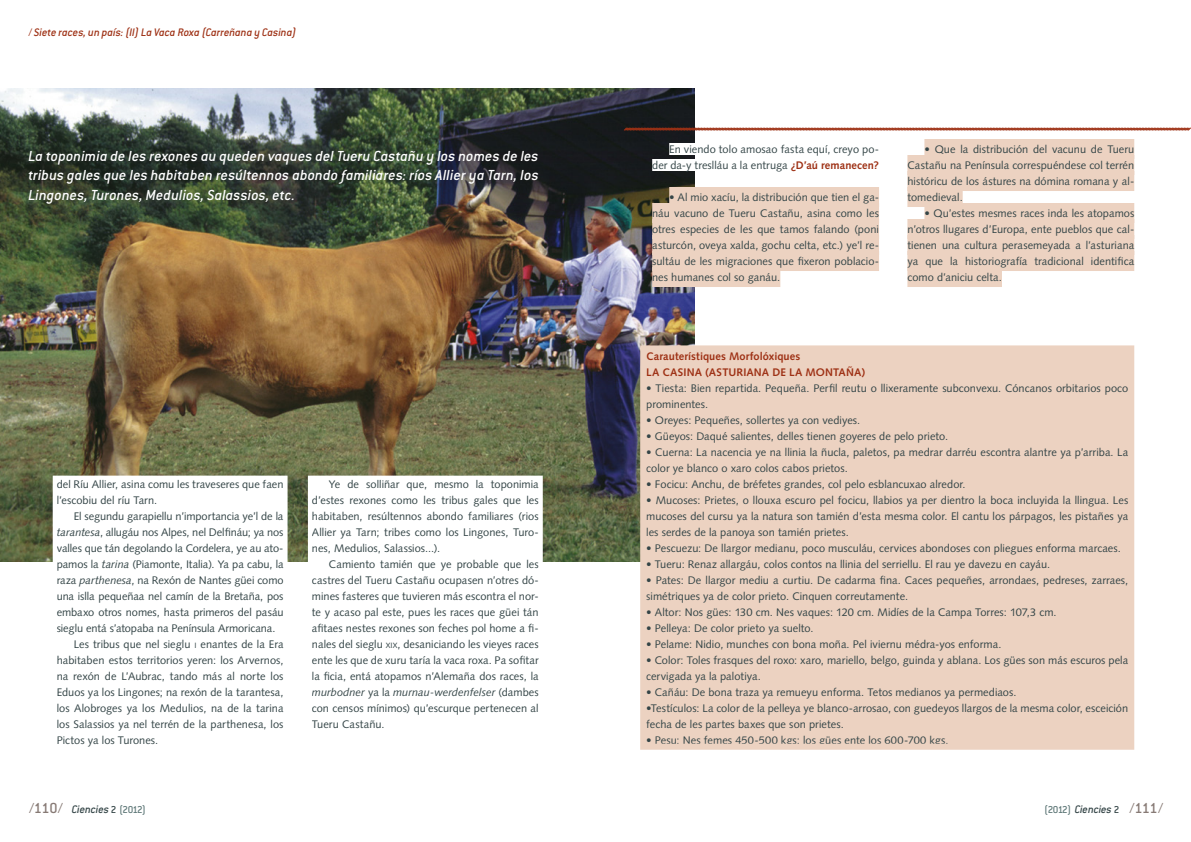
<style>
.page{position:relative;width:1191px;height:842px;background:#fff}
.page>*{position:absolute;margin:0;border:0;box-sizing:border-box;transform-origin:0 0}
.t1{font:italic 500 16px/19.2px "Conduit ITC Std";letter-spacing:.005em;color:#fff;text-align:justify}
.t2{font:italic 500 12px "Conduit ITC Std";letter-spacing:-.005em;color:#9e3115}
.t3{font:italic 500 12px "Conduit ITC Std";letter-spacing:-.01em;color:#344547}
.t4{font:11px/16px "Syntax LT Std";letter-spacing:.005em;color:#344547}
.t5{font:700 11px/16px "Syntax LT Std";letter-spacing:.01em;color:#9e3115}
.s1{font-style:normal}
.s2{font-weight:700;color:#9e3115}
.s3{font-style:italic}
.s4{font-size:7.7px}
.s5{font-style:normal;font-size:16px;color:#877a75}
.s6{font-style:normal;font-size:11px}
.s7{font-style:normal;font-size:11px;color:#607979}
</style>
<div class="page">
<img style="left:0;top:88px;width:695px;height:473px">
<svg style="left:51px;top:474px;width:238px;height:88px"></svg>
<svg style="left:306px;top:474px;width:239px;height:88px"></svg>
<div style="left:637px;top:342px;width:498px;height:408px;background:#ecd2c1"></div>
<div style="left:669px;top:143px;width:210px;height:12px;background:#fff"></div>
<div style="left:652px;top:159px;width:227px;height:12px;background:#fff"></div>
<div style="left:669px;top:187px;width:210px;height:20px;background:#ecd2c1"></div>
<div style="left:652px;top:203px;width:227px;height:20px;background:#ecd2c1"></div>
<div style="left:652px;top:219px;width:227px;height:20px;background:#ecd2c1"></div>
<div style="left:652px;top:235px;width:227px;height:20px;background:#ecd2c1"></div>
<div style="left:652px;top:251px;width:227px;height:20px;background:#ecd2c1"></div>
<div style="left:652px;top:267px;width:128px;height:20px;background:#ecd2c1"></div>
<div style="left:924px;top:139px;width:210px;height:20px;background:#ecd2c1"></div>
<div style="left:907px;top:155px;width:227px;height:20px;background:#ecd2c1"></div>
<div style="left:907px;top:171px;width:227px;height:20px;background:#ecd2c1"></div>
<div style="left:907px;top:187px;width:55px;height:20px;background:#ecd2c1"></div>
<div style="left:924px;top:203px;width:210px;height:20px;background:#ecd2c1"></div>
<div style="left:907px;top:219px;width:227px;height:20px;background:#ecd2c1"></div>
<div style="left:907px;top:235px;width:227px;height:20px;background:#ecd2c1"></div>
<div style="left:907px;top:251px;width:227px;height:20px;background:#ecd2c1"></div>
<div style="left:907px;top:267px;width:95px;height:20px;background:#ecd2c1"></div>
<svg style="left:623px;top:127px;width:568px;height:4px"></svg>
<p class="t2" style="left:28px;top:25px;width:270px"><span class="s1">/</span> Siete races, un país: (II) La Vaca Roxa (Carreñana y Casina)</p>
<h1 class="t1" style="left:28px;top:146px;width:512px">La toponimia de les rexones au queden vaques del Tueru Castañu y los nomes de les tribus gales que les habitaben resúltennos abondo familiares: ríos Allier ya Tarn, los Lingones, Turones, Medulios, Salassios, etc.</h1>
<p class="t4" style="left:907px;top:141px;width:228px;text-align:justify;text-indent:17px">• Que la distribución del vacunu de Tueru Castañu na Península correspuéndese col terrén históricu de los ástures na dómina romana y al&shy;tomedieval.</p>
<p class="t4" style="left:907px;top:205px;width:228px;text-align:justify;text-indent:17px">• Qu’estes mesmes races inda les atopamos n’otros llugares d’Europa, ente pueblos que cal&shy;tienen una cultura perasemeyada a l’asturiana ya que la historiografía tradicional identifica como d’aniciu celta.</p>
<p class="t4" style="left:652px;top:141px;width:228px;text-align:right">En viendo tolo amosao fasta equí, creyo po&shy;der da-y treslláu a la entruga <span class="s2">¿D’aú remanecen?</span></p>
<p class="t4" style="left:652px;top:189px;width:228px;text-align:justify;text-indent:17px">• Al mio xacíu, la distribución que tien el ga&shy;náu vacuno de Tueru Castañu, asina como les otres especies de les que tamos falando (poni asturcón, oveya xalda, gochu celta, etc.) ye’l re&shy;sultáu de les migraciones que fixeron poblacio&shy;nes humanes col so ganáu.</p>
<p class="t4" style="left:57px;top:476px;width:228px">del Ríu Allier, asina comu les traveseres que faen l’escobiu del ríu Tarn.</p>
<p class="t4" style="left:74px;top:508px;width:211px">El segundu garapiellu n’importancia ye’l de la</p>
<p class="t4" style="left:57px;top:524px;width:228px"><span class="s3">tarantesa</span>, allugáu nos Alpes, nel Delfináu; ya nos</p>
<p class="t4" style="left:57px;top:540px;width:228px">valles que tán degolando la Cordelera, ye au ato-</p>
<p class="t4" style="left:57px;top:556px;width:228px">pamos la <span class="s3">tarina</span> (Piamonte, Italia). Ya pa cabu, la</p>
<p class="t4" style="left:57px;top:572px;width:228px">raza <span class="s3">parthenesa</span>, na Rexón de Nantes güei como</p>
<p class="t4" style="left:57px;top:588px;width:228px">una islla pequeñaa nel camín de la Bretaña, pos</p>
<p class="t4" style="left:57px;top:604px;width:228px">embaxo otros nomes, hasta primeros del pasáu</p>
<p class="t4" style="left:57px;top:620px;width:220px">sieglu entá s’atopaba na Península Armoricana.</p>
<p class="t4" style="left:74px;top:636px;width:211px">Les tribus que nel sieglu <span class="s4">i</span> enantes de la Era</p>
<p class="t4" style="left:57px;top:652px;width:228px">habitaben estos territorios yeren: los Arvernos,</p>
<p class="t4" style="left:57px;top:668px;width:228px">na rexón de L’Aubrac, tando más al norte los</p>
<p class="t4" style="left:57px;top:684px;width:228px">Eduos ya los Lingones; na rexón de la tarantesa,</p>
<p class="t4" style="left:57px;top:700px;width:228px">los Alobroges ya los Medulios, na de la tarina</p>
<p class="t4" style="left:57px;top:716px;width:228px">los Salassios ya nel terrén de la parthenesa, los</p>
<p class="t4" style="left:57px;top:732px;width:103px">Pictos ya los Turones.</p>
<p class="t4" style="left:312px;top:476px;width:228px;text-align:justify;text-indent:17px">Ye de solliñar que, mesmo la toponimia d’estes rexones como les tribus gales que les habitaben, resúltennos abondo familiares (rios Allier ya Tarn; tribes como los Lingones, Turo&shy;nes, Medulios, Salassios...).</p>
<p class="t4" style="left:312px;top:556px;width:228px;text-align:justify;text-indent:17px">Camiento tamién que ye probable que les castres del Tueru Castañu ocupasen n’otres dó&shy;mines fasteres que tuvieren más escontra el nor&shy;te y acaso pal este, pues les races que güei tán afitaes nestes rexones son feches pol home a fi&shy;nales del sieglu <span class="s4">xix</span>, desaniciando les vieyes races ente les que de xuru taría la vaca roxa. Pa sofitar la ficia, entá atopamos n’Alemaña dos races, la <span class="s3">murbodner</span> ya la <span class="s3">murnau-werdenfelser</span> (dambes con censos mínimos) qu’escurque pertenecen al Tueru Castañu.</p>
<p class="t5" style="left:646px;top:348px;width:156px">Carauterístiques Morfolóxiques<br>La Casina</p>
<p class="t5" style="left:705px;top:364px;width:19px">(Asturiana</p>
<p class="t5" style="left:772px;top:364px;width:52px">de la Montaña</p>
<p class="t5" style="left:861px;top:364px;width:5px">)</p>
<p class="t4" style="left:646px;top:380px;width:483px">• Tiesta: Bien repartida. Pequeña. Perfil reutu o llixeramente subconvexu. Cóncanos orbitarios poco prominentes.</p>
<p class="t4" style="left:646px;top:412px;width:216px">• Oreyes: Pequeñes, sollertes ya con vediyes.</p>
<p class="t4" style="left:646px;top:428px;width:303px">• Güeyos: Daqué salientes, delles tienen goyeres de pelo prieto.</p>
<p class="t4" style="left:646px;top:444px;width:483px">• Cuerna: La nacencia ye na llinia la ñucla, paletos, pa medrar darréu escontra alantre ya p’arriba. La color ye blanco o xaro colos cabos prietos.</p>
<p class="t4" style="left:646px;top:476px;width:321px">• Focicu: Anchu, de bréfetes grandes, col pelo esblancuxao alredor.</p>
<p class="t4" style="left:646px;top:492px;width:483px;text-align:justify">• Mucoses: Prietes, o llouxa escuro pel focicu, llabios ya per dientro la boca incluyida la llingua. Les mucoses del cursu ya la natura son tamién d’esta mesma color. El cantu los párpagos, les pistañes ya les serdes de la panoya son tamién prietes.</p>
<p class="t4" style="left:646px;top:540px;width:476px">• Pescuezu: De llargor medianu, poco musculáu, cervices abondoses con pliegues enforma marcaes.</p>
<p class="t4" style="left:646px;top:556px;width:405px">• Tueru: Renaz allargáu, colos contos na llinia del serriellu. El rau ye davezu en cayáu.</p>
<p class="t4" style="left:646px;top:572px;width:483px">• Pates: De llargor mediu a curtiu. De cadarma fina. Caces pequeñes, arrondaes, pedreses, zarraes, simétriques ya de color prieto. Cinquen correutamente.</p>
<p class="t4" style="left:646px;top:604px;width:412px">• Altor: Nos gües: 130 cm. Nes vaques: 120 cm. Midíes de la Campa Torres: 107,3 cm.</p>
<p class="t4" style="left:646px;top:620px;width:169px">• Pelleya: De color prieto ya suelto.</p>
<p class="t4" style="left:646px;top:636px;width:357px">• Pelame: Nidio, munches con bona moña. Pel iviernu médra-yos enforma.</p>
<p class="t4" style="left:646px;top:652px;width:483px">• Color: Toles frasques del roxo: xaro, mariello, belgo, guinda y ablana. Los gües son más escuros pela cervigada ya la palotiya.</p>
<p class="t4" style="left:646px;top:684px;width:372px">• Cañáu: De bona traza ya remueyu enforma. Tetos medianos ya permediaos.</p>
<p class="t4" style="left:646px;top:700px;width:483px">•Testículos: La color de la pelleya ye blanco-arrosao, con guedeyos llargos de la mesma color, esceición fecha de les partes baxes que son prietes.</p>
<p class="t4" style="left:646px;top:732px;width:304px">• Pesu: Nes femes 450-500 kgs; los gües ente los 600-700 kgs.</p>
<p class="t3" style="left:29px;top:802px;width:119px"><span class="s5">/110/</span> Ciencies <span class="s6">2</span> <span class="s7">(2012)</span></p>
<p class="t3" style="left:1044px;top:802px;width:121px"><span class="s7">(2012)</span> Ciencies <span class="s6">2</span> <span class="s5">/111/</span></p>
</div>
